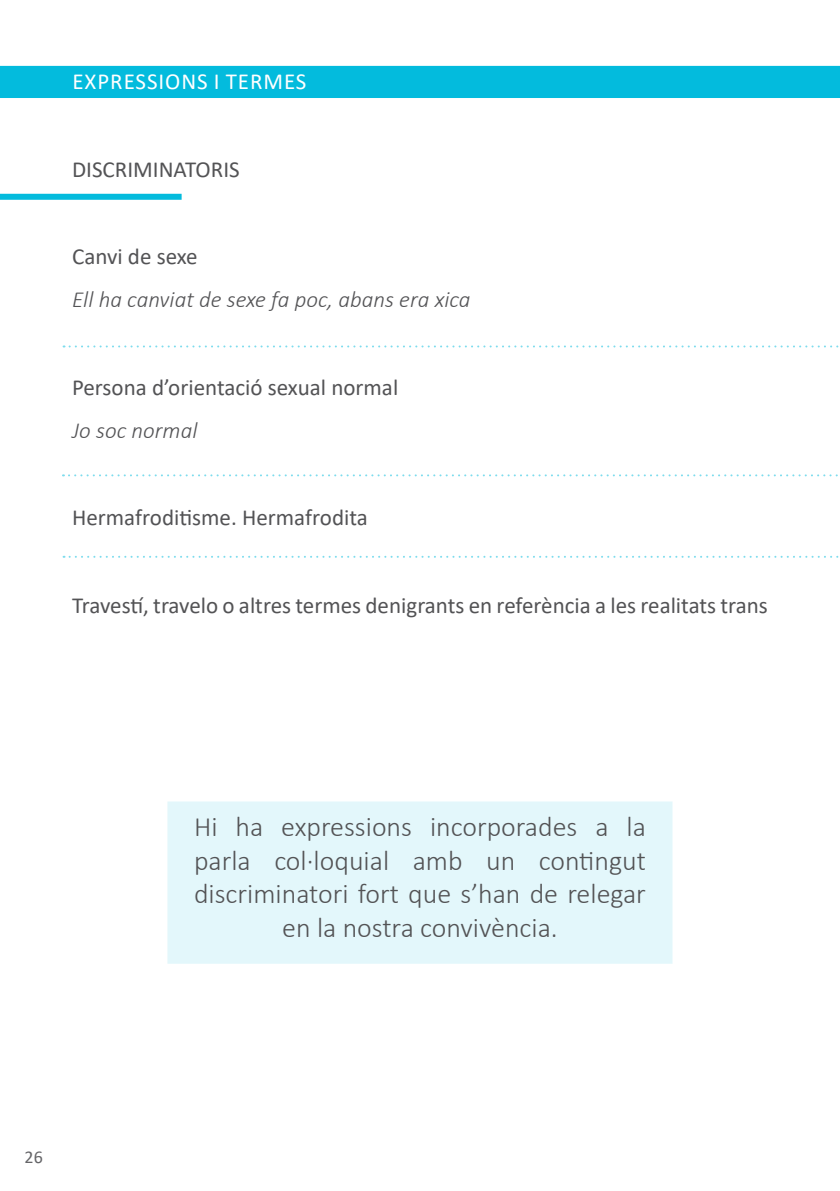
<style>
.page{position:relative;width:840px;height:1191px;background:#fff}
.page>*{position:absolute;margin:0;border:0;box-sizing:border-box;transform-origin:0 0}
.t1{font:300 28px/33.6px "Calibri";color:#535355;text-align:center}
.t2{font:23px "Calibri";color:#535355}
.t3{font:italic 300 23px "Calibri";color:#535355}
.t4{font:23px "Calibri";letter-spacing:.04em;color:#fff}
.t5{font:18px "Calibri";color:#656568}
</style>
<div class="page">
<div style="left:167px;top:801px;width:505px;height:162px;background:#e3f7fb"></div>
<div style="left:0;top:66px;width:839px;height:32px;background:#03bbdd"></div>
<div style="left:0;top:194px;width:181px;height:6px;background:#03bbdd"></div>
<svg style="left:63px;top:345px;width:776px;height:2px"></svg>
<svg style="left:63px;top:474px;width:775px;height:2px"></svg>
<svg style="left:63px;top:556px;width:776px;height:2px"></svg>
<p class="t4" style="left:72px;top:66px;width:235px">EXPRESSIONS I TERMES</p>
<p class="t2" style="left:72px;top:153px;width:169px">DISCRIMINATORIS</p>
<p class="t2" style="left:72px;top:240px;width:127px">Canvi de sexe</p>
<p class="t3" style="left:72px;top:285px;width:400px">Ell ha canviat de sexe fa poc, abans era xica</p>
<p class="t2" style="left:72px;top:371px;width:327px">Persona d’orientació sexual normal</p>
<p class="t3" style="left:72px;top:416px;width:127px">Jo soc normal</p>
<p class="t2" style="left:72px;top:502px;width:297px">Hermafroditisme. Hermafrodita</p>
<p class="t2" style="left:72px;top:589px;width:697px">Travestí, travelo o altres termes denigrants en referència a les realitats trans</p>
<p class="t1" style="left:194px;top:809px;width:453px">Hi ha expressions incorporades a la parla col·loquial amb un contingut discriminatori fort que s’han de relegar en la nostra convivència.</p>
<p class="t5" style="left:25px;top:1144px;width:20px">26</p>
</div>
